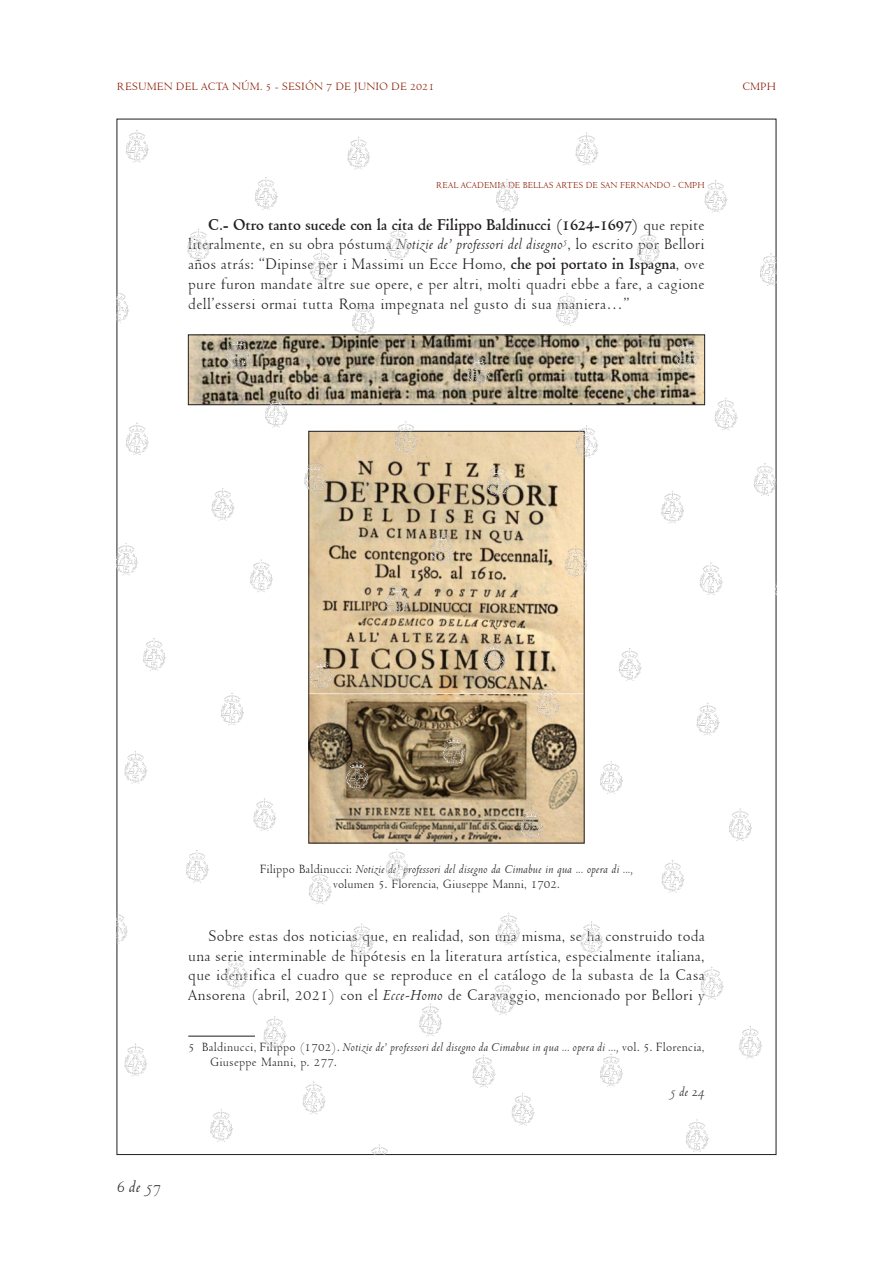
<style>
.page{position:relative;width:893px;height:1263px;background:#fff}
.page>*{position:absolute;margin:0;border:0;box-sizing:border-box;transform-origin:0 0}
.t1{font:italic 18px "Venetian 301 BT";color:#231f20}
.t2{font:17.25px/19.6px "Venetian 301 BT";letter-spacing:.01em;color:#231f20;text-align:justify;scale:.96 1}
.t3{font:italic 14.7px "Venetian 301 BT";color:#231f20;scale:.96 1}
.t4{font:13.5px/14.7px "Venetian 301 BT";letter-spacing:.015em;color:#231f20;scale:.96 1}
.t5{font:italic 13.5px/14.7px "Venetian 301 BT";color:#231f20;text-align:center;scale:.96 1}
.t6{font:12px "Venetian 301 BT";color:#891a02}
.t7{font:9.9px "Venetian 301 BT";color:#891a02;scale:.96 1}
.s1{font-weight:700}
.s2{font-style:italic}
.s3{font-style:normal}
</style>
<div class="page">
<img style="left:117px;top:119px;width:659px;height:1036px">
<p class="t6" style="left:117px;top:80px;width:319px">RESUMEN DEL ACTA NÚM. 5 - SESIÓN 7 DE JUNIO DE 2021</p>
<p class="t6" style="left:742px;top:80px;width:35px">CMPH</p>
<p class="t7" style="left:436px;top:179px;width:281px">REAL ACADEMIA DE BELLAS ARTES DE SAN FERNANDO - CMPH</p>
<p class="t2" style="left:188px;top:215px;width:539px;text-indent:20px"><span class="s1">C.- Otro tanto sucede con la cita de Filippo Baldinucci (1624-1697)</span> que repite literalmente, en su obra póstuma <span class="s2">Notizie de’ professori del disegno</span><sup>5</sup>, lo escrito por Bellori años atrás: “Dipinse per i Massimi un Ecce Homo, <span class="s1">che poi portato in Ispagna</span>, ove pure furon mandate altre sue opere, e per altri, molti quadri ebbe a fare, a cagione dell’essersi ormai tutta Roma impegnata nel gusto di sua maniera…”</p>
<p class="t5" style="left:260px;top:862px;width:391px"><span class="s3">Filippo Baldinucci:</span> Notizie de’ professori del disegno da Cimabue in qua ... opera di ..., <span class="s3">volumen 5. Florencia, Giuseppe Manni, 1702.</span></p>
<p class="t2" style="left:188px;top:926px;width:540px;text-indent:20px">Sobre estas dos noticias que, en realidad, son una misma, se ha construido toda una serie interminable de hipótesis en la literatura artística, especialmente italiana, que identifica el cuadro que se reproduce en el catálogo de la subasta de la Casa Ansorena (abril, 2021) con el <span class="s2">Ecce-Homo</span> de Caravaggio, mencionado por Bellori y</p>
<p class="t4" style="left:210px;top:1040px;width:517px;text-indent:-22px">5 Baldinucci, Filippo (1702). <span class="s2">Notizie de’ professori del disegno da Cimabue in qua ... opera di ...,</span> vol. 5. Florencia,<br>Giuseppe Manni, p. 277.</p>
<p class="t1" style="left:117px;top:1177px;width:46px">6 de 57</p>
<p class="t3" style="left:670px;top:1084px;width:38px">5 de 24</p>
</div>
